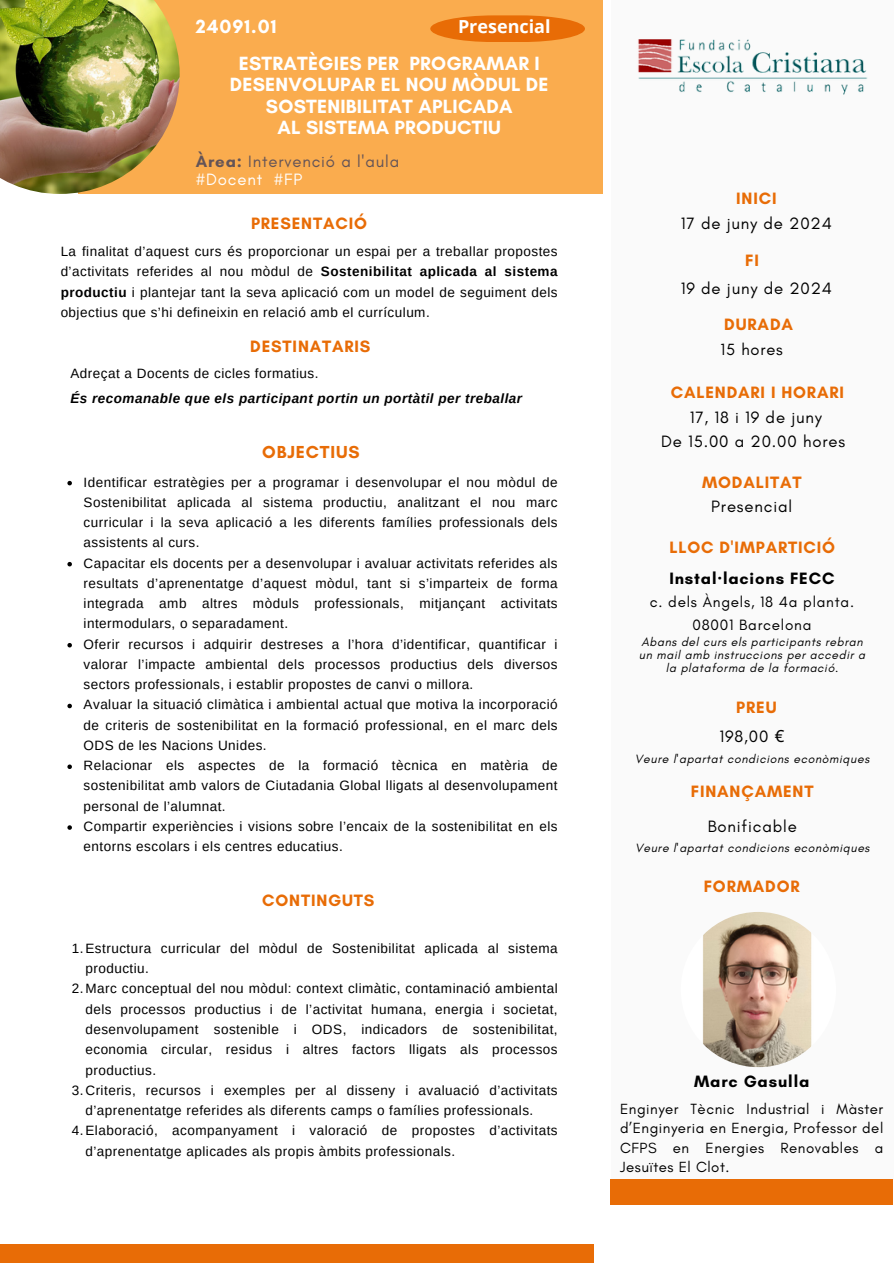
<style>
.page{position:relative;width:894px;height:1264px;background:#fff}
.page>*{position:absolute;margin:0;border:0;box-sizing:border-box;transform-origin:0 0}
.t1{font:700 19.5px/21.3px "Glacial Indifference";letter-spacing:.01em;color:#fff;text-align:center}
.t2{font:700 18px "Open Sans";color:#fff}
.t3{font:700 17.7px "Glacial Indifference";letter-spacing:.05em;color:#e86c06}
.t4{font:700 16.8px "Glacial Indifference";letter-spacing:.05em;color:#e86c06}
.t5{font:16.8px/24.8px "Glacial Indifference";letter-spacing:.05em;color:#000;text-align:center}
.t6{font:16.8px/18px "Glacial Indifference";letter-spacing:.05em;color:#645457}
.t7{font:700 16.8px "Glacial Indifference";letter-spacing:.05em;color:#000}
.t8{font:16.5px "Glacial Indifference";letter-spacing:.05em;color:#000}
.t9{font:15.3px "Glacial Indifference";letter-spacing:.05em;color:#000}
.t10{font:15px/19.2px "Glacial Indifference";letter-spacing:.035em;color:#000;text-align:justify}
.t11{font:13.5px/20.2px "Arimo";letter-spacing:.035em;color:#000;text-align:justify}
.t12{font:italic 700 13.5px "Arimo";letter-spacing:.035em;color:#000}
.t13{font:italic 12.3px/13.2px "Glacial Indifference";letter-spacing:.05em;color:#000;text-align:center}
.s1{font-weight:700}
.s2{color:#fff}
.s3{font-family:"Noto Sans"}
</style>
<div class="page">
<div style="left:610px;top:0;width:283px;height:1179px;background:#fafafa"></div>
<div style="left:610px;top:1179px;width:282px;height:25px;background:#e86c06"></div>
<img style="left:680px;top:911px;width:155px;height:156px;border-radius:50%">
<img style="left:638px;top:39px;width:230px;height:56px">
<div style="left:0;top:1244px;width:593px;height:19px;background:#e86c06"></div>
<div style="left:78px;top:0;width:524px;height:194px;background:#faac4e"></div>
<img style="left:0;top:0;width:180px;height:194px">
<svg style="left:430px;top:15px;width:154px;height:27px"></svg>
<svg style="left:67px;top:481px;width:5px;height:4px"></svg>
<svg style="left:67px;top:562px;width:5px;height:4px"></svg>
<svg style="left:67px;top:643px;width:5px;height:4px"></svg>
<svg style="left:67px;top:703px;width:5px;height:5px"></svg>
<svg style="left:67px;top:764px;width:5px;height:5px"></svg>
<svg style="left:67px;top:825px;width:5px;height:4px"></svg>
<p class="t1" style="left:196px;top:16px;width:82px">24091.01</p>
<h3 class="t2" style="left:458px;top:13px;width:94px">Presencial</h3>
<p class="t1" style="left:230px;top:52px;width:320px">ESTRATÈGIES PER PROGRAMAR I<br>DESENVOLUPAR EL NOU MÒDUL DE<br>SOSTENIBILITAT APLICADA<br>AL SISTEMA PRODUCTIU</p>
<h4 class="t6" style="left:196px;top:152px;width:205px"><span class="s1">Àrea:</span> Intervenció a l'aula <span class="s2">#Docent #FP</span></h4>
<h3 class="t4" style="left:251px;top:213px;width:117px">PRESENTACIÓ</h3>
<h5 class="t11" style="left:61px;top:241px;width:498px">La finalitat d’aquest curs és proporcionar un espai per a treballar propostes d’activitats referides al nou mòdul de <span class="s1">Sostenibilitat aplicada al sistema productiu</span> i plantejar tant la seva aplicació com un model de seguiment dels objectius que s’hi defineixin en relació amb el currículum.</h5>
<h5 class="t4" style="left:250px;top:336px;width:122px">DESTINATARIS</h5>
<h3 class="t11" style="left:70px;top:363px;width:249px">Adreçat a Docents de cicles formatius.</h3>
<p class="t12" style="left:70px;top:391px;width:453px">És recomanable que els participant portin un portàtil per treballar</p>
<p class="t3" style="left:262px;top:441px;width:99px">OBJECTIUS</p>
<p class="t11" style="left:84px;top:471px;width:475px">Identificar estratègies per a programar i desenvolupar el nou mòdul de Sostenibilitat aplicada al sistema productiu, analitzant el nou marc curricular i la seva aplicació a les diferents famílies professionals dels assistents al curs.</p>
<p class="t11" style="left:84px;top:552px;width:475px">Capacitar els docents per a desenvolupar i avaluar activitats referides als resultats d’aprenentatge d’aquest mòdul, tant si s’imparteix de forma integrada amb altres mòduls professionals, mitjançant activitats intermodulars, o separadament.</p>
<h3 class="t11" style="left:84px;top:633px;width:475px">Oferir recursos i adquirir destreses a l’hora d’identificar, quantificar i valorar l’impacte ambiental dels processos productius dels diversos sectors professionals, i establir propostes de canvi o millora.</h3>
<p class="t11" style="left:84px;top:694px;width:475px">Avaluar la situació climàtica i ambiental actual que motiva la incorporació de criteris de sostenibilitat en la formació professional, en el marc dels ODS de les Nacions Unides.</p>
<p class="t11" style="left:84px;top:755px;width:475px">Relacionar els aspectes de la formació tècnica en matèria de sostenibilitat amb valors de Ciutadania Global lligats al desenvolupament personal de l’alumnat.</p>
<h3 class="t11" style="left:84px;top:816px;width:475px">Compartir experiències i visions sobre l’encaix de la sostenibilitat en els entorns escolars i els centres educatius.</h3>
<h5 class="t4" style="left:262px;top:889px;width:114px">CONTINGUTS</h5>
<h3 class="t11" style="left:85px;top:938px;width:473px;text-indent:-14px">1.Estructura curricular del mòdul de Sostenibilitat aplicada al sistema productiu.</h3>
<h5 class="t11" style="left:85px;top:978px;width:473px;text-indent:-14px">2.Marc conceptual del nou mòdul: context climàtic, contaminació ambiental dels processos productius i de l’activitat humana, energia i societat, desenvolupament sostenible i ODS, indicadors de sostenibilitat, economia circular, residus i altres factors lligats als processos productius.</h5>
<h3 class="t11" style="left:85px;top:1079px;width:473px;text-indent:-14px">3.Criteris, recursos i exemples per al disseny i avaluació d’activitats d’aprenentatge referides als diferents camps o famílies professionals.</h3>
<h5 class="t11" style="left:85px;top:1120px;width:473px;text-indent:-14px">4.Elaboració, acompanyament i valoració de propostes d’activitats d’aprenentatge aplicades als propis àmbits professionals.</h5>
<h3 class="t4" style="left:736px;top:188px;width:42px">INICI</h3>
<p class="t5" style="left:680px;top:211px;width:152px">17 de juny de 2024</p>
<h3 class="t4" style="left:745px;top:250px;width:15px">FI</h3>
<h3 class="t5" style="left:680px;top:275px;width:153px">19 de juny de 2024</h3>
<p class="t4" style="left:724px;top:314px;width:70px">DURADA</p>
<p class="t8" style="left:720px;top:339px;width:64px">15 hores</p>
<h6 class="t4" style="left:670px;top:382px;width:175px">CALENDARI I HORARI</h6>
<h1 class="t5" style="left:661px;top:404px;width:186px">17, 18 i 19 de juny<br>De 15.00 a 20.00 hores</h1>
<p class="t4" style="left:702px;top:472px;width:101px">MODALITAT</p>
<p class="t5" style="left:711px;top:494px;width:82px">Presencial</p>
<p class="t4" style="left:669px;top:537px;width:167px">LLOC D'IMPARTICIÓ</p>
<h3 class="t7" style="left:669px;top:567px;width:166px">Instal<span class="s3">·</span>lacions FECC</h3>
<p class="t9" style="left:649px;top:592px;width:206px">c. dels Àngels, 18 4a planta.</p>
<p class="t9" style="left:692px;top:615px;width:120px">08001 Barcelona</p>
<p class="t13" style="left:638px;top:635px;width:228px">Abans del curs els participants rebran un mail amb instruccions per accedir a la plataforma de la formació.</p>
<p class="t4" style="left:736px;top:697px;width:42px">PREU</p>
<p class="t5" style="left:719px;top:724px;width:66px">198,00 <span class="s3">€</span></p>
<p class="t13" style="left:634px;top:751px;width:236px">Veure l'apartat condicions econòmiques</p>
<p class="t4" style="left:690px;top:780px;width:124px">FINANÇAMENT</p>
<p class="t5" style="left:707px;top:813px;width:91px">Bonificable</p>
<h3 class="t13" style="left:635px;top:841px;width:236px">Veure l'apartat condicions econòmiques</h3>
<h1 class="t4" style="left:703px;top:876px;width:97px">FORMADOR</h1>
<h5 class="t7" style="left:694px;top:1071px;width:117px">Marc Gasulla</h5>
<h3 class="t10" style="left:620px;top:1099px;width:265px">Enginyer Tècnic Industrial i Màster d’Enginyeria en Energia, Professor del CFPS en Energies Renovables a Jesuïtes El Clot.</h3>
</div>
